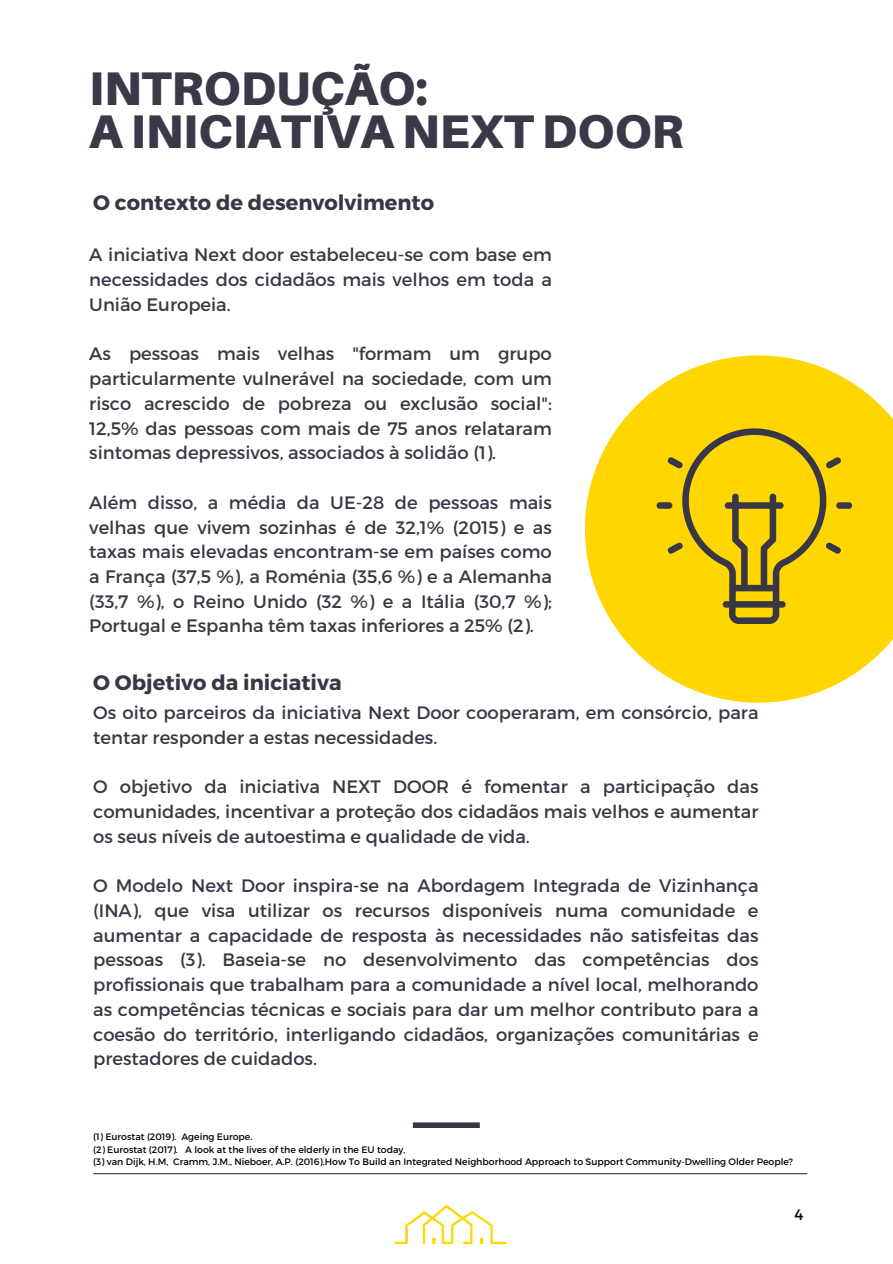
<style>
.page{position:relative;width:893px;height:1264px;background:#fff}
.page>*{position:absolute;margin:0;border:0;box-sizing:border-box;transform-origin:0 0}
.t1{font:900 47.25px "Aileron";color:#3b3947}
.t2{font:700 21px "Montserrat";color:#393745}
.t3{font:18px/24.8px "Montserrat";color:#393745;text-align:justify}
.t4{font:15px "Montserrat";color:#000}
.t5{font:9.3px "Montserrat";color:#000}
</style>
<div class="page">
<svg style="left:585px;top:355px;width:307px;height:347px;fill:#ffd600"></svg>
<hr style="left:93px;top:1173px;width:714px;height:1px;background:#393745">
<div style="left:413px;top:1122px;width:67px;height:5px;background:#393745"></div>
<img style="left:394px;top:1204px;width:113px;height:41px">
<svg style="left:656px;top:428px;width:196px;height:196px;background:#dfbc0a"></svg>
<p class="t1" style="left:89px;top:59px;width:340px">INTRODUÇÃO:</p>
<p class="t1" style="left:89px;top:103px;width:596px">A INICIATIVA NEXT DOOR</p>
<p class="t2" style="left:93px;top:189px;width:342px">O contexto de desenvolvimento</p>
<p class="t3" style="left:89px;top:242px;width:464px">A iniciativa Next door estabeleceu-se com base em necessidades dos cidadãos mais velhos em toda a União Europeia.</p>
<p class="t3" style="left:89px;top:340px;width:464px">As pessoas mais velhas "formam um grupo particularmente vulnerável na sociedade, com um risco acrescido de pobreza ou exclusão social":<br>12,5% das pessoas com mais de 75 anos relataram sintomas depressivos, associados à solidão (1).</p>
<p class="t3" style="left:89px;top:489px;width:464px">Além disso, a média da UE-28 de pessoas mais velhas que vivem sozinhas é de 32,1% (2015) e as taxas mais elevadas encontram-se em países como a França (37,5 %), a Roménia (35,6 %) e a Alemanha (33,7 %), o Reino Unido (32 %) e a Itália (30,7 %); Portugal e Espanha têm taxas inferiores a 25% (2).</p>
<p class="t2" style="left:93px;top:669px;width:250px">O Objetivo da iniciativa</p>
<p class="t3" style="left:93px;top:699px;width:666px">Os oito parceiros da iniciativa Next Door cooperaram, em consórcio, para tentar responder a estas necessidades.</p>
<p class="t3" style="left:93px;top:773px;width:666px">O objetivo da iniciativa NEXT DOOR é fomentar a participação das comunidades, incentivar a proteção dos cidadãos mais velhos e aumentar os seus níveis de autoestima e qualidade de vida.</p>
<p class="t3" style="left:93px;top:872px;width:666px">O Modelo Next Door inspira-se na Abordagem Integrada de Vizinhança (INA), que visa utilizar os recursos disponíveis numa comunidade e aumentar a capacidade de resposta às necessidades não satisfeitas das pessoas (3). Baseia-se no desenvolvimento das competências dos profissionais que trabalham para a comunidade a nível local, melhorando as competências técnicas e sociais para dar um melhor contributo para a coesão do território, interligando cidadãos, organizações comunitárias e prestadores de cuidados.</p>
<p class="t5" style="left:93px;top:1130px;width:161px">(1) Eurostat (2019). Ageing Europe.</p>
<p class="t5" style="left:93px;top:1143px;width:314px">(2) Eurostat (2017). A look at the lives of the elderly in the EU today,</p>
<p class="t5" style="left:93px;top:1155px;width:701px">(3) van Dijk, H.M, Cramm, J.M., Nieboer, A.P. (2016).How To Build an Integrated Neighborhood Approach to Support Community-Dwelling Older People?</p>
<p class="t4" style="left:794px;top:1204px;width:10px">4</p>
</div>
